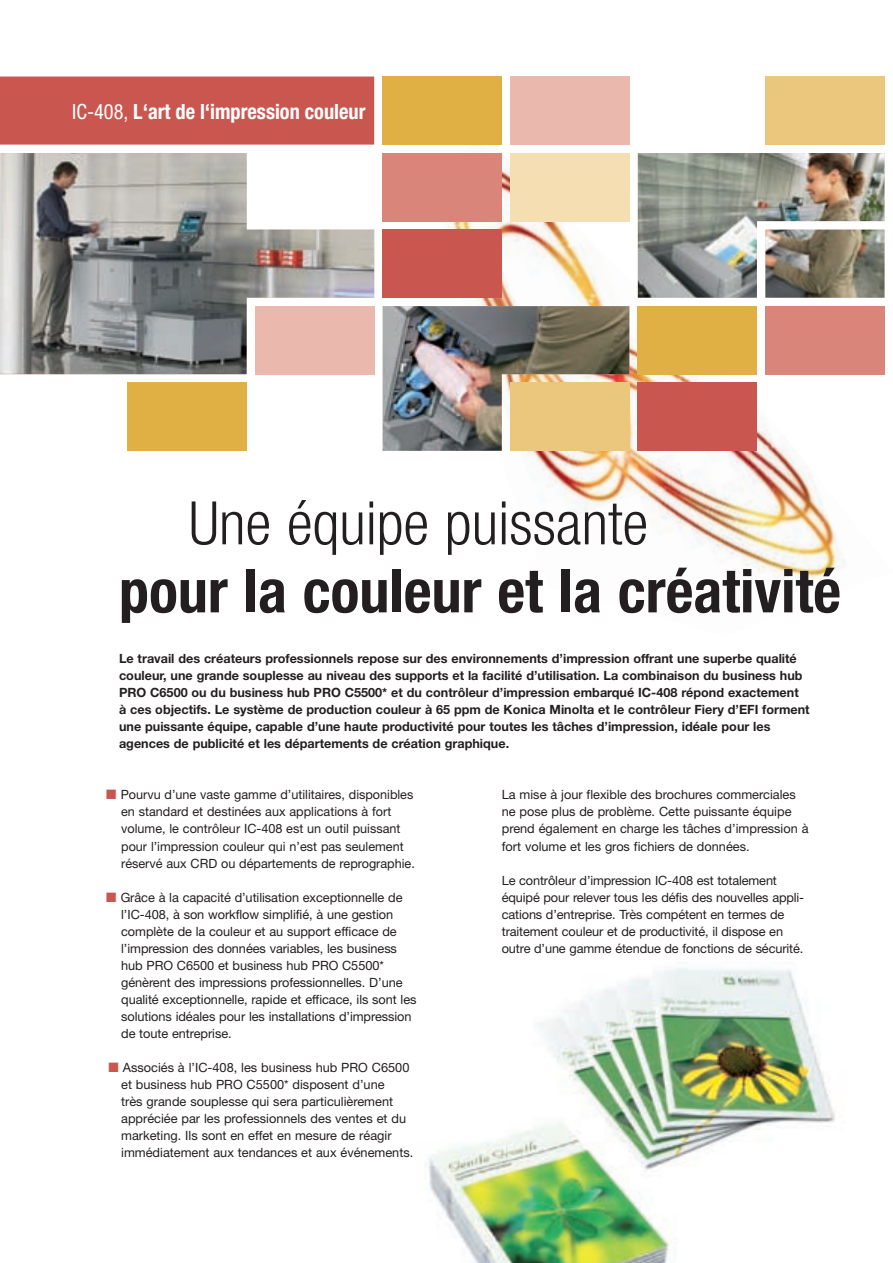
<style>
.page{position:relative;width:893px;height:1263px;background:#fff}
.page>*{position:absolute;margin:0;border:0;box-sizing:border-box;transform-origin:0 0}
.t1{font:700 condensed 60px "Helvetica Neue";color:#231f20}
.t2{font:300 condensed 60px "Helvetica Neue";color:#231f20}
.t3{font:700 condensed 21px "Helvetica Neue";color:#fff}
.t4{font:12.75px/17px "Helvetica Neue";letter-spacing:-.005em;color:#231f20}
.t5{font:700 12.75px/17px "Helvetica Neue";color:#231f20}
.s1{font-weight:400}
.s2{color:#c95750}
</style>
<div class="page">
<img style="left:431px;top:136px;width:454px;height:451px">
<img style="left:425px;top:968px;width:410px;height:295px">
<div style="left:0;top:77px;width:374px;height:68px;background:#c95750"></div>
<div style="left:383px;top:77px;width:119px;height:68px;background:#e1b045"></div>
<div style="left:510px;top:77px;width:119px;height:68px;background:#eab8ac"></div>
<div style="left:383px;top:153px;width:119px;height:68px;background:#d98579"></div>
<div style="left:510px;top:153px;width:119px;height:68px;background:#f4deb2"></div>
<div style="left:383px;top:230px;width:119px;height:68px;background:#c95750"></div>
<img style="left:0;top:153px;width:374px;height:221px">
<div style="left:255px;top:306px;width:119px;height:68px;background:#eab8ac"></div>
<div style="left:638px;top:306px;width:119px;height:68px;background:#e1b045"></div>
<div style="left:765px;top:77px;width:119px;height:68px;background:#ebc67d"></div>
<img style="left:638px;top:153px;width:246px;height:145px">
<div style="left:765px;top:306px;width:119px;height:68px;background:#d98579"></div>
<div style="left:128px;top:383px;width:119px;height:68px;background:#e1b045"></div>
<img style="left:383px;top:306px;width:246px;height:145px">
<div style="left:510px;top:383px;width:119px;height:68px;background:#ebc67d"></div>
<div style="left:638px;top:383px;width:119px;height:68px;background:#c95750"></div>
<h2 class="t3" style="left:72px;top:99px;width:295px"><span class="s1">IC-408,</span> L‘art de l‘impression couleur</h2>
<h1 class="t2" style="left:189px;top:489px;width:461px">Une équipe puissante</h1>
<h1 class="t1" style="left:119px;top:555px;width:723px">pour la couleur et la créativité</h1>
<p class="t5" style="left:119px;top:650px;width:692px">Le travail des créateurs professionnels repose sur des environnements d’impression offrant une superbe qualité couleur, une grande souplesse au niveau des supports et la facilité d’utilisation. La combinaison du business hub PRO C6500 ou du business hub PRO C5500* et du contrôleur d’impression embarqué IC-408 répond exactement<br>à ces objectifs. Le système de production couleur à 65 ppm de Konica Minolta et le contrôleur Fiery d’EFI forment une puissante équipe, capable d’une haute productivité pour toutes les tâches d’impression, idéale pour les agences de publicité et les départements de création graphique.</p>
<p class="t4" style="left:502px;top:786px;width:308px">La mise à jour flexible des brochures commerciales ne pose plus de problème. Cette puissante équipe prend également en charge les tâches d’impression à fort volume et les gros fichiers de données.</p>
<p class="t4" style="left:502px;top:871px;width:304px">Le contrôleur d’impression IC-408 est totalement équipé pour relever tous les défis des nouvelles appli&shy;cations d’entreprise. Très compétent en termes de traitement couleur et de productivité, il dispose en outre d’une gamme étendue de fonctions de sécurité.</p>
<p class="t4" style="left:121px;top:786px;width:295px;text-indent:-15px"><span class="s2">■</span> Pourvu d’une vaste gamme d’utilitaires, disponibles en standard et destinées aux applications à fort volume, le contrôleur IC-408 est un outil puissant pour l’impression couleur qui n’est pas seulement réservé aux CRD ou départements de reprographie.</p>
<p class="t4" style="left:121px;top:888px;width:297px;text-indent:-15px"><span class="s2">■</span> Grâce à la capacité d’utilisation exceptionnelle de l’IC-408, à son workflow simplifié, à une gestion complète de la couleur et au support efficace de l’impression des données variables, les business hub PRO C6500 et business hub PRO C5500* génèrent des impressions professionnelles. D’une qualité exceptionnelle, rapide et efficace, ils sont les solutions idéales pour les installations d’impression de toute entreprise.</p>
<p class="t4" style="left:121px;top:1058px;width:294px;text-indent:-13px"><span class="s2">■</span> Associés à l’IC-408, les business hub PRO C6500 et business hub PRO C5500* disposent d’une<br>très grande souplesse qui sera particulièrement appréciée par les professionnels des ventes et du marketing. Ils sont en effet en mesure de réagir immédiatement aux tendances et aux événements.</p>
</div>
